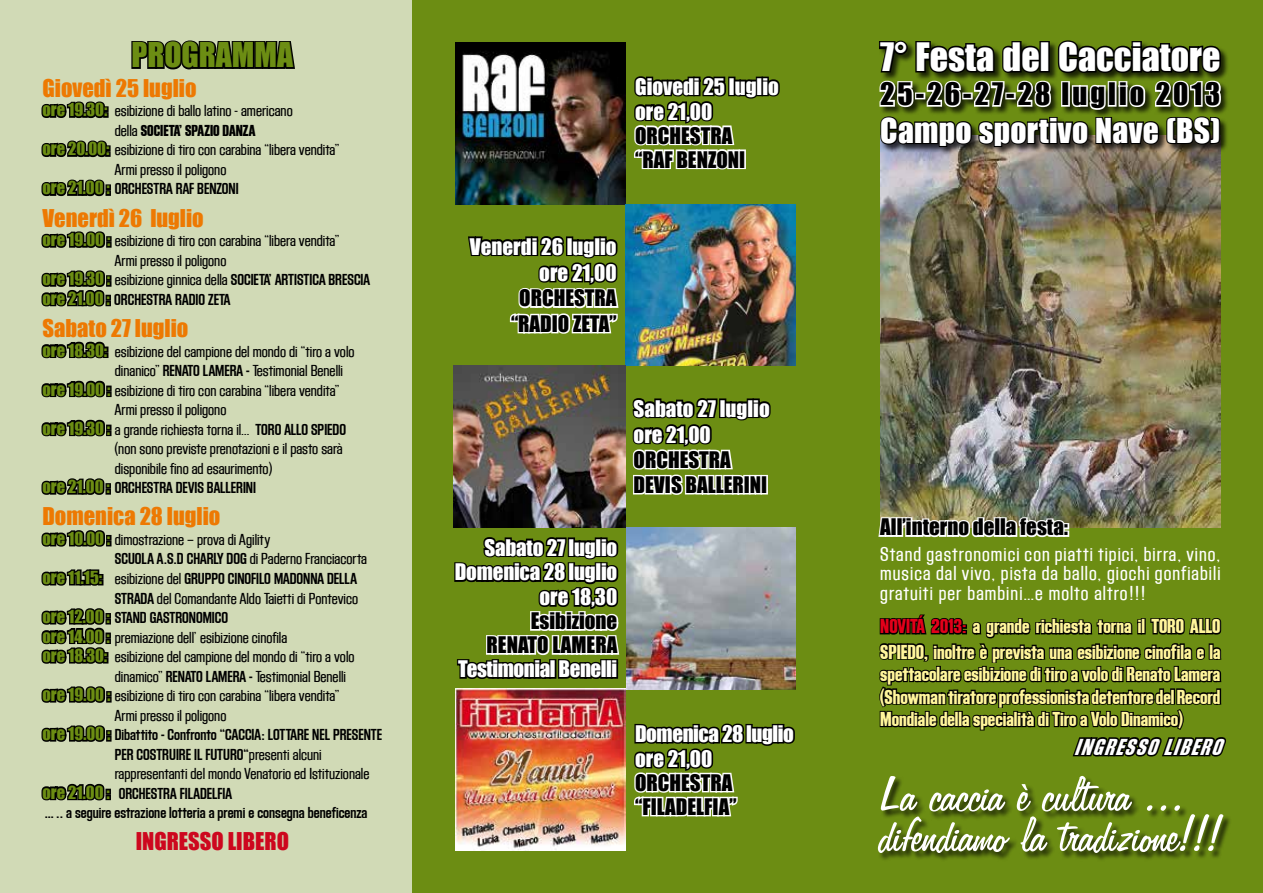
<style>
.page{position:relative;width:1263px;height:893px;background:#fff}
.page>*{position:absolute;margin:0;border:0;box-sizing:border-box;transform-origin:0 0}
.t1{font:55.5px/40.5px "Freehand 575 BT Regular B";color:#fff}
.t2{font:36px "Impact";color:#fff}
.t3{font:31.5px "Impact";letter-spacing:.01em;color:#fff}
.t4{font:31.5px "Impact";color:#6c8d13}
.t5{font:28.5px "Impact";letter-spacing:.105em;color:#000}
.t6{font:italic 800 condensed 24px "Block Gothic RR";color:#fff}
.t7{font:22.5px "Impact";color:#ed7902}
.t8{font:22.5px "Impact";color:#cd071e}
.t9{font:800 condensed 21px/22.5px "Block Gothic RR";color:#fff59b}
.t10{font:21px/24px "Impact";color:#000}
.t11{font:500 condensed 21px/19.5px "Block Gothic RR";letter-spacing:.05em;color:#fff;text-align:justify}
.t12{font:21px/24.9px "Impact";color:#fff}
.t13{font:21px/24.9px "Impact";letter-spacing:-.02em;color:#fff}
.t14{font:500 condensed 16.5px "Block Gothic RR";color:#000}
.t15{font:700 condensed 16.5px "Block Gothic RR";color:#000}
.t16{font:800 condensed 16.5px "Block Gothic RR";color:#000}
.s1{font-family:"Impact";font-weight:400;font-stretch:normal;color:#6c8d13}
.s2{font-weight:500}
.s3{font-weight:700}
.s4{color:#e2001a}
</style>
<div class="page">
<div style="left:0;top:0;width:413px;height:893px;background:#d1dab6"></div>
<div style="left:412px;top:0;width:851px;height:893px;background:#6c8d13"></div>
<img style="left:880px;top:156px;width:340px;height:371px">
<svg style="left:879px;top:40px;width:344px;height:116px"></svg>
<div style="left:877px;top:776px;width:355px;height:86px;background:#000;opacity:.75"></div>
<img style="left:455px;top:43px;width:170px;height:161px">
<img style="left:625px;top:204px;width:170px;height:162px">
<img style="left:453px;top:366px;width:172px;height:161px">
<svg style="left:878px;top:495px;width:16px;height:42px"></svg>
<div style="left:890px;top:517px;width:7px;height:20px;border:3px solid #fff"></div>
<div style="left:896px;top:517px;width:7px;height:20px;border:3px solid #fff"></div>
<img style="left:900px;top:507px;width:169px;height:31px">
<div style="left:1063px;top:530px;width:6px;height:7px;border:3px solid #fff"></div>
<svg style="left:878px;top:614px;width:350px;height:169px"></svg>
<svg style="left:131px;top:40px;width:164px;height:30px"></svg>
<svg style="left:41px;top:101px;width:68px;height:18px"></svg>
<svg style="left:41px;top:140px;width:70px;height:18px"></svg>
<svg style="left:41px;top:179px;width:70px;height:18px"></svg>
<svg style="left:41px;top:231px;width:71px;height:17px"></svg>
<svg style="left:41px;top:270px;width:71px;height:37px"></svg>
<svg style="left:41px;top:341px;width:67px;height:18px"></svg>
<svg style="left:41px;top:380px;width:71px;height:18px"></svg>
<svg style="left:41px;top:419px;width:71px;height:18px"></svg>
<svg style="left:41px;top:478px;width:70px;height:17px"></svg>
<svg style="left:41px;top:530px;width:71px;height:17px"></svg>
<svg style="left:41px;top:569px;width:62px;height:17px"></svg>
<svg style="left:41px;top:608px;width:70px;height:56px"></svg>
<svg style="left:41px;top:686px;width:71px;height:17px"></svg>
<svg style="left:41px;top:725px;width:71px;height:17px"></svg>
<svg style="left:41px;top:783px;width:70px;height:18px"></svg>
<img style="left:455px;top:689px;width:170px;height:161px">
<img style="left:627px;top:527px;width:168px;height:163px">
<svg style="left:634px;top:76px;width:146px;height:94px"></svg>
<div style="left:739px;top:149px;width:7px;height:20px;border:3px solid #fff"></div>
<svg style="left:468px;top:236px;width:151px;height:98px"></svg>
<svg style="left:630px;top:398px;width:143px;height:133px"></svg>
<div style="left:761px;top:475px;width:7px;height:19px;border:3px solid #fff"></div>
<svg style="left:634px;top:723px;width:161px;height:94px"></svg>
<svg style="left:454px;top:537px;width:167px;height:168px"></svg>
<div style="left:611px;top:662px;width:7px;height:17px;border:3px solid #000"></div>
<h3 class="t4" style="left:132px;top:31px;width:163px">PROGRAMMA</h3>
<h3 class="t7" style="left:43px;top:71px;width:155px">Giovedì 25 luglio</h3>
<p class="t14" style="left:43px;top:102px;width:252px"><span class="s1">ore 19.30:</span> esibizione di ballo latino - americano</p>
<p class="t16" style="left:115px;top:122px;width:142px"><span class="s2">della</span> SOCIETA’ SPAZIO DANZA</p>
<p class="t14" style="left:43px;top:141px;width:298px"><span class="s1">ore 20.00:</span> esibizione di tiro con carabina “libera vendita”</p>
<p class="t14" style="left:115px;top:161px;width:113px">Armi presso il poligono</p>
<p class="t15" style="left:43px;top:180px;width:198px"><span class="s1">ore 21.00 :</span> ORCHESTRA RAF BENZONI</p>
<h3 class="t7" style="left:43px;top:200px;width:163px">Venerdì 26 luglio</h3>
<p class="t14" style="left:43px;top:232px;width:298px"><span class="s1">ore 19.00 :</span> esibizione di tiro con carabina “libera vendita”</p>
<p class="t14" style="left:115px;top:252px;width:113px">Armi presso il poligono</p>
<p class="t15" style="left:43px;top:271px;width:329px"><span class="s1">ore 19.30 :</span> <span class="s2">esibizione ginnica della</span> SOCIETA’ ARTISTICA BRESCIA</p>
<p class="t15" style="left:43px;top:291px;width:190px"><span class="s1">ore 21.00 :</span> ORCHESTRA RADIO ZETA</p>
<h3 class="t7" style="left:43px;top:311px;width:147px">Sabato 27 luglio</h3>
<p class="t14" style="left:43px;top:342px;width:313px"><span class="s1">ore 18.30:</span> esibizione del campione del mondo di “tiro a volo</p>
<p class="t14" style="left:115px;top:362px;width:230px">dinanico” <span class="s3">RENATO LAMERA -</span> Testimonial Benelli</p>
<p class="t14" style="left:43px;top:381px;width:298px"><span class="s1">ore 19.00 :</span> esibizione di tiro con carabina “libera vendita”</p>
<p class="t14" style="left:115px;top:401px;width:113px">Armi presso il poligono</p>
<p class="t14" style="left:43px;top:420px;width:305px"><span class="s1">ore 19.30 :</span> a grande richiesta torna il… <span class="s3">TORO ALLO SPIEDO</span></p>
<p class="t14" style="left:115px;top:440px;width:230px">(non sono previste prenotazioni e il pasto sarà</p>
<p class="t14" style="left:115px;top:460px;width:159px">disponibile fino ad esaurimento)</p>
<p class="t15" style="left:43px;top:479px;width:215px"><span class="s1">ore 21.00 :</span> ORCHESTRA DEVIS BALLERINI</p>
<h3 class="t7" style="left:43px;top:499px;width:179px">Domenica 28 luglio</h3>
<p class="t14" style="left:43px;top:531px;width:229px"><span class="s1">ore 10.00 :</span> dimostrazione – prova di Agility</p>
<p class="t14" style="left:115px;top:550px;width:254px"><span class="s3">SCUOLA A.S.D CHARLY DOG</span> di Paderno Franciacorta</p>
<p class="t15" style="left:43px;top:570px;width:316px"><span class="s1">ore 11.15:</span> <span class="s2">esibizione del</span> GRUPPO CINOFILO MADONNA DELLA</p>
<p class="t14" style="left:115px;top:589px;width:245px"><span class="s3">STRADA</span> del Comandante Aldo Taietti di Pontevico</p>
<p class="t15" style="left:43px;top:609px;width:187px"><span class="s1">ore 12.00 :</span> STAND GASTRONOMICO</p>
<p class="t14" style="left:43px;top:628px;width:246px"><span class="s1">ore 14.00 :</span> premiazione dell’ esibizione cinofila</p>
<p class="t14" style="left:43px;top:648px;width:313px"><span class="s1">ore 18.30:</span> esibizione del campione del mondo di “tiro a volo</p>
<p class="t14" style="left:115px;top:667px;width:233px">dinamico” <span class="s3">RENATO LAMERA -</span> Testimonial Benelli</p>
<p class="t14" style="left:43px;top:687px;width:298px"><span class="s1">ore 19.00 :</span> esibizione di tiro con carabina “libera vendita”</p>
<p class="t14" style="left:115px;top:706px;width:113px">Armi presso il poligono</p>
<p class="t15" style="left:43px;top:726px;width:341px"><span class="s1">ore 19.00 :</span> Dibattito - Confronto “CACCIA: LOTTARE NEL PRESENTE</p>
<p class="t15" style="left:115px;top:745px;width:208px">PER COSTRUIRE IL FUTURO“<span class="s2">presenti alcuni</span></p>
<p class="t14" style="left:115px;top:765px;width:256px">rappresentanti del mondo Venatorio ed Istituzionale</p>
<p class="t15" style="left:43px;top:784px;width:191px"><span class="s1">ore 21.00 :</span> ORCHESTRA FILADELFIA</p>
<p class="t15" style="left:43px;top:804px;width:326px">….. a seguire estrazione lotteria a premi e consegna beneficenza</p>
<h3 class="t8" style="left:136px;top:824px;width:155px">INGRESSO LIBERO</h3>
<p class="t12" style="left:635px;top:73px;width:145px">Giovedi 25 luglio ore 21,00</p>
<p class="t10" style="left:635px;top:123px;width:112px">ORCHESTRA “RAF BENZONI</p>
<p class="t12" style="left:470px;top:233px;width:148px;line-height:26.4px;text-align:right">Venerdi 26 luglio ore 21,00</p>
<p class="t10" style="left:511px;top:285px;width:107px;line-height:25.5px;text-align:center">ORCHESTRA “RADIO ZETA”</p>
<p class="t12" style="left:634px;top:395px;width:138px;line-height:26.1px">Sabato 27 luglio ore 21,00</p>
<p class="t10" style="left:634px;top:446px;width:135px;line-height:25.2px">ORCHESTRA<br>DEVIS BALLERINI</p>
<p class="t12" style="left:455px;top:534px;width:164px;text-align:right">Sabato 27 luglio<br>Domenica 28 luglio ore 18,30</p>
<p class="t10" style="left:487px;top:608px;width:132px;text-align:right">Esibizione<br>RENATO LAMERA</p>
<p class="t13" style="left:458px;top:656px;width:161px">Testimonial Benelli</p>
<p class="t13" style="left:635px;top:721px;width:160px">Domenica 28 luglio ore 21,00</p>
<p class="t10" style="left:635px;top:770px;width:103px">ORCHESTRA “FILADELFIA”</p>
<h2 class="t2" style="left:880px;top:29px;width:342px">7° Festa del Cacciatore</h2>
<h3 class="t5" style="left:880px;top:72px;width:342px">25-26-27-28 luglio 2013</h3>
<h3 class="t3" style="left:880px;top:106px;width:342px">Campo sportivo Nave (BS)</h3>
<p class="t10" style="left:880px;top:515px;width:189px">All’interno della festa:</p>
<p class="t11" style="left:880px;top:545px;width:342px">Stand gastronomici con piatti tipici, birra, vino, musica dal vivo, pista da ballo, giochi gonfiabili gratuiti per bambini…e molto altro!!!</p>
<p class="t9" style="left:880px;top:615px;width:342px;line-height:25.2px"><span class="s4">NOVITÁ 2013:</span> a grande richiesta torna il TORO ALLO<br>SPIEDO, inoltre è prevista una esibizione cinofila e la</p>
<p class="t9" style="left:880px;top:664px;width:342px;text-align:justify">spettacolare esibizione di tiro a volo di Renato Lamera (Showman tiratore professionista detentore del Record Mondiale della specialità di Tiro a Volo Dinamico)</p>
<h3 class="t6" style="left:1074px;top:734px;width:157px">INGRESSOLIBERO</h3>
<h1 class="t1" style="left:880px;top:774px;width:343px">La caccia è cultura ... difendiamo la tradizione!!!</h1>
</div>
